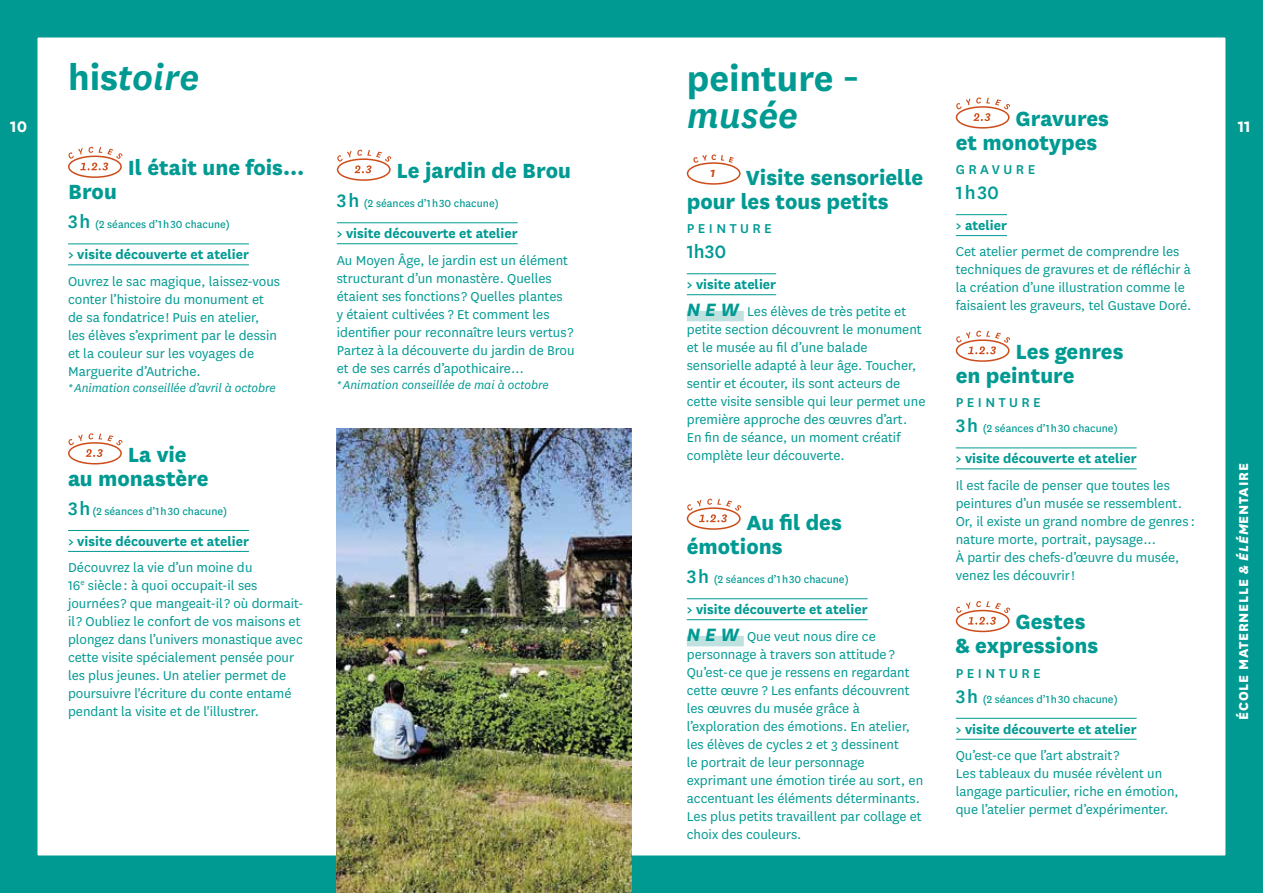
<style>
.page{position:relative;width:1263px;height:893px;background:#fff}
.page>*{position:absolute;margin:0;border:0;box-sizing:border-box;transform-origin:0 0}
.t1{font:italic 600 40.5px "National";color:#009a93}
.t2{font:700 40.5px "National";color:#009a93}
.t3{font:800 24px/24px "National";color:#009a93}
.t4{font:500 21px "National";color:#009a93}
.t5{font:700 18px "National";color:#fff}
.t6{font:15px/18px "National";color:#009a93}
.t7{font:700 15px/27.2px "National";color:#009a93}
.t8{font:500 15px "National";letter-spacing:.23em;color:#009a93}
.t9{font:800 15px "National";letter-spacing:.05em;color:#fff}
.t10{font:italic 600 15px "National";color:#cd4d1a}
.t11{font:italic 13.5px "National";color:#009a93}
.t12{font:12px "National";color:#009a93}
.s1{font-weight:700;font-style:normal}
.s2{font-weight:700}
.s3{font-weight:700;font-style:italic;font-size:20.85px}
.s4{font-weight:500;font-size:21px}
.s5{font-style:italic}
.s6{font-style:italic;font-size:20.85px}
.s7{font-weight:400}
</style>
<div class="page">
<div style="left:0;top:0;width:1263px;height:893px;border:38px solid #009a93"></div>
<div style="left:0;top:0;width:11px;height:893px;background:#009a93"></div>
<div style="left:0;top:0;width:1263px;height:23px;background:#009a93"></div>
<div style="left:0;top:870px;width:1263px;height:23px;background:#009a93"></div>
<div style="left:1252px;top:0;width:11px;height:893px;background:#009a93"></div>
<hr style="left:68px;top:243px;width:181px;height:1px;background:#009a93">
<hr style="left:68px;top:264px;width:181px;height:1px;background:#009a93">
<hr style="left:68px;top:530px;width:181px;height:1px;background:#009a93">
<hr style="left:68px;top:551px;width:181px;height:1px;background:#009a93">
<svg style="left:68px;top:147px;width:55px;height:31px"></svg>
<svg style="left:68px;top:433px;width:55px;height:31px"></svg>
<hr style="left:687px;top:273px;width:89px;height:1px;background:#009a93">
<hr style="left:687px;top:294px;width:89px;height:1px;background:#009a93">
<div style="left:687px;top:311px;width:57px;height:10px;background:#bfe1e0"></div>
<hr style="left:687px;top:598px;width:181px;height:1px;background:#009a93">
<hr style="left:687px;top:619px;width:181px;height:1px;background:#009a93">
<div style="left:687px;top:636px;width:57px;height:10px;background:#bfe1e0"></div>
<svg style="left:687px;top:154px;width:54px;height:31px"></svg>
<svg style="left:687px;top:499px;width:54px;height:31px"></svg>
<hr style="left:337px;top:222px;width:181px;height:1px;background:#009a93">
<hr style="left:337px;top:243px;width:181px;height:1px;background:#009a93">
<svg style="left:337px;top:150px;width:55px;height:31px"></svg>
<hr style="left:956px;top:214px;width:51px;height:1px;background:#009a93">
<hr style="left:956px;top:235px;width:51px;height:1px;background:#009a93">
<hr style="left:956px;top:447px;width:180px;height:1px;background:#009a93">
<hr style="left:956px;top:468px;width:180px;height:1px;background:#009a93">
<hr style="left:956px;top:718px;width:180px;height:1px;background:#009a93">
<hr style="left:956px;top:739px;width:180px;height:1px;background:#009a93">
<svg style="left:956px;top:97px;width:54px;height:32px"></svg>
<svg style="left:956px;top:331px;width:54px;height:31px"></svg>
<svg style="left:956px;top:601px;width:54px;height:31px"></svg>
<img style="left:337px;top:428px;width:294px;height:465px">
<h1 class="t1" style="left:68px;top:51px;width:132px"><span class="s1">his</span>toire</h1>
<h1 class="t2" style="left:687px;top:50px;width:148px">peinture</h1>
<h1 class="t1" style="left:687px;top:89px;width:112px">musée</h1>
<h2 class="t3" style="left:687px;top:163px;width:238px;text-indent:59px">Visite sensorielle pour les tous petits</h2>
<p class="t8" style="left:687px;top:218px;width:87px">PEINTURE</p>
<h3 class="t4" style="left:687px;top:238px;width:41px">1h30</h3>
<p class="t6" style="left:687px;top:270px;width:221px;line-height:27.2px"><span class="s2">&gt; visite atelier<br></span><span class="s3">N E W</span> Les élèves de très petite et</p>
<p class="t6" style="left:687px;top:320px;width:240px">petite section découvrent le monument et le musée au fil d’une balade sensorielle adapté à leur âge. Toucher, sentir et écouter, ils sont acteurs de cette visite sensible qui leur permet une première approche des œuvres d’art.<br>En fin de séance, un moment créatif complète leur découverte.</p>
<h2 class="t3" style="left:956px;top:104px;width:155px;text-indent:60px">Gravures et monotypes</h2>
<p class="t8" style="left:956px;top:159px;width:81px">GRAVURE</p>
<h3 class="t4" style="left:956px;top:178px;width:45px">1 h 30</h3>
<p class="t7" style="left:956px;top:211px;width:53px">&gt; atelier</p>
<p class="t6" style="left:956px;top:242px;width:237px">Cet atelier permet de comprendre les techniques de gravures et de réfléchir à la création d’une illustration comme le faisaient les graveurs, tel Gustave Doré.</p>
<h2 class="t3" style="left:956px;top:338px;width:169px;text-indent:60px">Les genres en peinture</h2>
<p class="t8" style="left:956px;top:392px;width:87px">PEINTURE</p>
<p class="t12" style="left:956px;top:421px;width:163px"><span class="s4">3 h</span> (2 séances d’1 h 30 chacune)</p>
<p class="t7" style="left:956px;top:444px;width:182px">&gt; visite découverte et atelier</p>
<p class="t6" style="left:956px;top:475px;width:241px">Il est facile de penser que toutes les peintures d’un musée se ressemblent.<br>Or, il existe un grand nombre de genres : nature morte, portrait, paysage...<br>À partir des chefs-d’œuvre du musée, venez les découvrir !</p>
<h2 class="t3" style="left:956px;top:608px;width:144px;text-indent:60px">Gestes &amp; expressions</h2>
<p class="t8" style="left:956px;top:663px;width:87px">PEINTURE</p>
<p class="t12" style="left:956px;top:691px;width:163px"><span class="s4">3 h</span> (2 séances d’1 h 30 chacune)</p>
<p class="t7" style="left:956px;top:714px;width:182px">&gt; visite découverte et atelier</p>
<p class="t6" style="left:956px;top:746px;width:225px">Qu’est-ce que l’art abstrait ?<br>Les tableaux du musée révèlent un langage particulier, riche en émotion, que l’atelier permet d’expérimenter.</p>
<p class="t5" style="left:10px;top:113px;width:19px">10</p>
<p class="t5" style="left:1238px;top:113px;width:15px">11</p>
<h2 class="t3" style="left:128px;top:154px;width:178px">Il était une fois…</h2>
<h2 class="t3" style="left:397px;top:157px;width:176px">Le jardin de Brou</h2>
<p class="t12" style="left:337px;top:196px;width:163px"><span class="s4">3 h</span> (2 séances d’1 h 30 chacune)</p>
<p class="t7" style="left:337px;top:219px;width:182px">&gt; visite découverte et atelier</p>
<p class="t6" style="left:337px;top:250px;width:239px">Au Moyen Âge, le jardin est un élément structurant d’un monastère. Quelles étaient ses fonctions ? Quelles plantes<br>y étaient cultivées ? Et comment les identifier pour reconnaître leurs vertus ?<br>Partez à la découverte du jardin de Brou et de ses carrés d’apothicaire…</p>
<p class="t11" style="left:337px;top:376px;width:213px">* Animation conseillée de mai à octobre</p>
<p class="t10" style="left:710px;top:162px;width:7px">1</p>
<h2 class="t3" style="left:68px;top:178px;width:50px">Brou</h2>
<p class="t12" style="left:68px;top:217px;width:163px"><span class="s4">3 h</span> (2 séances d’1 h 30 chacune)</p>
<p class="t7" style="left:68px;top:240px;width:182px">&gt; visite découverte et atelier</p>
<p class="t6" style="left:68px;top:271px;width:214px">Ouvrez le sac magique, laissez-vous conter l’histoire du monument et de sa fondatrice ! Puis en atelier,<br>les élèves s’expriment par le dessin et la couleur sur les voyages de<br>Marguerite d’Autriche.</p>
<p class="t11" style="left:68px;top:379px;width:209px">* Animation conseillée d’avril à octobre</p>
<h2 class="t3" style="left:68px;top:440px;width:142px;text-indent:60px">La vie au monastère</h2>
<p class="t12" style="left:68px;top:503px;width:161px"><span class="s4">3 h</span> (2 séances d’1 h 30 chacune)</p>
<p class="t7" style="left:68px;top:526px;width:182px">&gt; visite découverte et atelier</p>
<p class="t6" style="left:68px;top:558px;width:237px">Découvrez la vie d’un moine du<br>16<sup>e</sup> siècle : à quoi occupait-il ses journées ? que mangeait-il ? où dormait&shy;il ? Oubliez le confort de vos maisons et plongez dans l’univers monastique avec cette visite spécialement pensée pour les plus jeunes. Un atelier permet de poursuivre l'écriture du conte entamé pendant la visite et de l'illustrer.</p>
<p class="t9" style="left:1233px;top:720px;width:258px;rotate:-90deg">ÉCOLE MATERNELLE <span class="s5">&amp; ÉLÉM</span>ENTAIRE</p>
<h2 class="t3" style="left:687px;top:508px;width:157px;text-indent:60px">Au fil des émotions</h2>
<p class="t12" style="left:687px;top:572px;width:163px"><span class="s4">3 h</span> (2 séances d’1 h 30 chacune)</p>
<p class="t7" style="left:687px;top:595px;width:190px">&gt; visite découverte et atelier<br><span class="s6">N E W</span> <span class="s7">Que veut nous dire ce</span></p>
<p class="t6" style="left:687px;top:645px;width:238px">personnage à travers son attitude ?<br>Qu’est-ce que je ressens en regardant cette œuvre ? Les enfants découvrent les œuvres du musée grâce à l’exploration des émotions. En atelier, les élèves de cycles 2 et 3 dessinent<br>le portrait de leur personnage exprimant une émotion tirée au sort, en accentuant les éléments déterminants.<br>Les plus petits travaillent par collage et choix des couleurs.</p>
</div>
